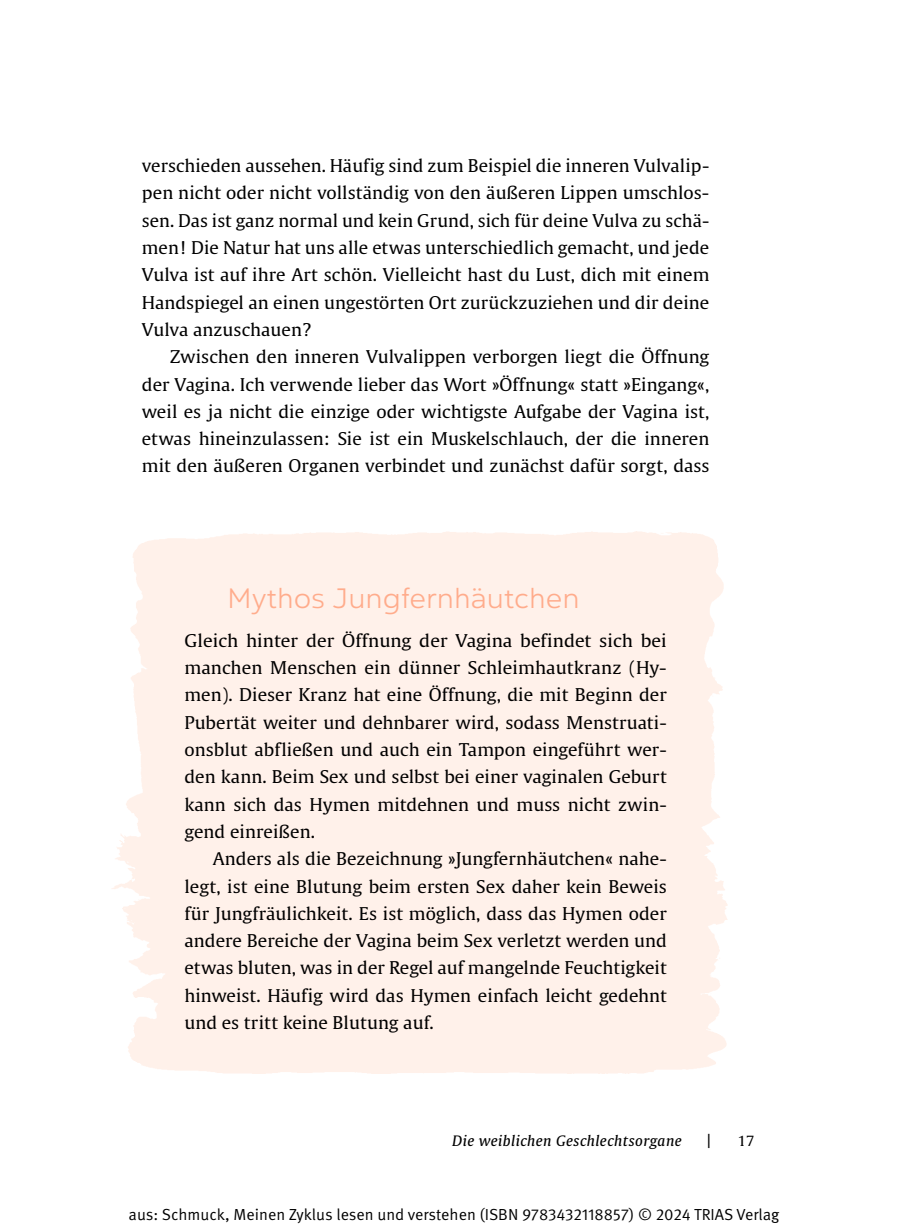
<style>
.page{position:relative;width:908px;height:1231px;background:#fff}
.page>*{position:absolute;margin:0;border:0;box-sizing:border-box;transform-origin:0 0}
.t1{font:300 expanded 28px "Yorkten";color:#ffac8c}
.t2{font:17.6px/27.4px "Thieme Gulliver 2011";letter-spacing:.005em;color:#000;text-align:justify}
.t3{font:17.6px/27.2px "Thieme Gulliver 2011";letter-spacing:.005em;color:#000;text-align:justify;scale:1.05 1}
.t4{font:16px "Meta Pro Norm";color:#000}
.t5{font:italic 14px "Thieme Gulliver 2011";letter-spacing:.03em;color:#000}
.t6{font:14px "Thieme Gulliver 2011";color:#000}
</style>
<div class="page">
<p class="t2" style="left:142px;top:151px;width:568px">verschieden aussehen. Häufig sind zum Beispiel die inneren Vulvalip&shy;pen nicht oder nicht vollständig von den äußeren Lippen umschlos&shy;sen. Das ist ganz normal und kein Grund, sich für deine Vulva zu schä&shy;men! Die Natur hat uns alle etwas unterschiedlich gemacht, und jede Vulva ist auf ihre Art schön. Vielleicht hast du Lust, dich mit einem Handspiegel an einen ungestörten Ort zurückzuziehen und dir deine Vulva anzuschauen?</p>
<p class="t2" style="left:142px;top:342px;width:569px;text-indent:28px">Zwischen den inneren Vulvalippen verborgen liegt die Öffnung der Vagina. Ich verwende lieber das Wort »Öffnung« statt »Eingang«, weil es ja nicht die einzige oder wichtigste Aufgabe der Vagina ist, etwas hineinzulassen: Sie ist ein Muskelschlauch, der die inneren mit den äußeren Organen verbindet und zunächst dafür sorgt, dass</p>
<h1 class="t1" style="left:227px;top:580px;width:354px">Mythos Jungfernhäutchen</h1>
<p class="t3" style="left:184px;top:625px;width:460px">Gleich hinter der Öffnung der Vagina befindet sich bei manchen Menschen ein dünner Schleimhautkranz (Hy&shy;men). Dieser Kranz hat eine Öffnung, die mit Beginn der Pubertät weiter und dehnbarer wird, sodass Menstruati&shy;onsblut abfließen und auch ein Tampon eingeführt wer&shy;den kann. Beim Sex und selbst bei einer vaginalen Geburt kann sich das Hymen mitdehnen und muss nicht zwin&shy;gend einreißen.</p>
<p class="t2" style="left:184px;top:844px;width:483px;text-indent:28px">Anders als die Bezeichnung »Jungfernhäutchen« nahe&shy;legt, ist eine Blutung beim ersten Sex daher kein Beweis für Jungfräulichkeit. Es ist möglich, dass das Hymen oder andere Bereiche der Vagina beim Sex verletzt werden und etwas bluten, was in der Regel auf mangelnde Feuchtigkeit hinweist. Häufig wird das Hymen einfach leicht gedehnt und es tritt keine Blutung auf.</p>
<p class="t5" style="left:452px;top:1130px;width:231px">Die weiblichen Geschlechtsorgane</p>
<p class="t5" style="left:706px;top:1129px;width:6px">|</p>
<p class="t6" style="left:737px;top:1130px;width:18px">17</p>
<p class="t4" style="left:128px;top:1202px;width:652px">aus: Schmuck, Meinen Zyklus lesen und verstehen (ISBN 9783432118857) © 2024 TRIAS Verlag</p>
</div>
